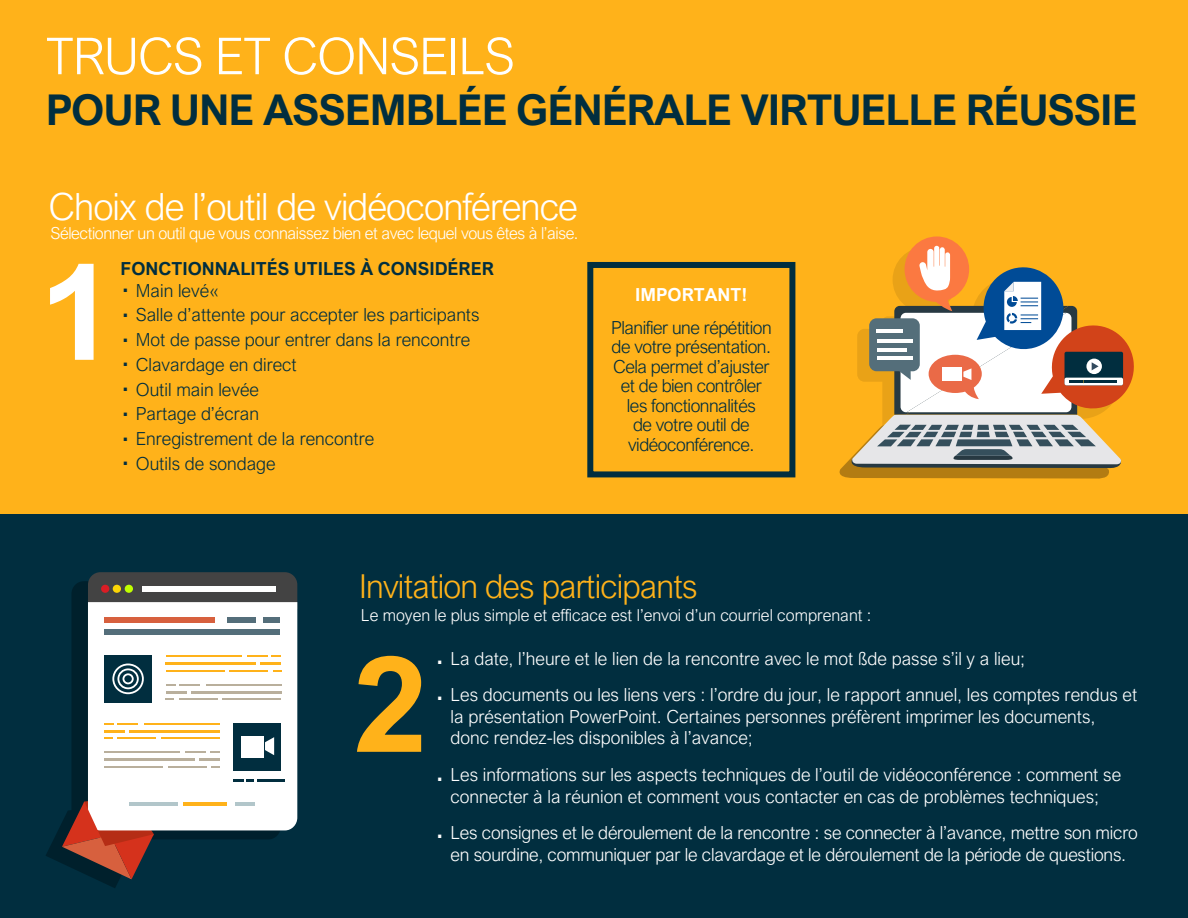
<style>
.page{position:relative;width:1188px;height:918px;background:#ffb21a}
.page>*{position:absolute;margin:0;border:0;box-sizing:border-box;transform-origin:0 0}
.t1{font:700 133.5px "Arial Nova";color:#ffb21a}
.t2{font:700 133.5px "Arial Nova";color:#fff}
.t3{font:300 50.85px "Arial Nova";letter-spacing:-.025em;color:#fff}
.t4{font:700 42.45px "Arial Nova";letter-spacing:-.025em;color:#012e3f}
.t5{font:300 37.5px "Arial Nova";letter-spacing:-.025em;color:#fff}
.t6{font:300 36px/36px "Arial Nova";color:#fff}
.t7{font:300 33px "Arial Nova";letter-spacing:-.025em;color:#ffb21a}
.t8{font:300 18px/21.6px "Arial Nova";color:#fff}
.t9{font:300 18px/24.8px "Arial Nova";color:#012e3f}
.t10{font:300 18px/19.5px "Arial Nova";letter-spacing:-.025em;color:#012e3f;text-align:center}
.t11{font:700 18px/21.6px "Arial Nova";color:#012e3f}
.t12{font:700 18px "Arial Nova";color:#fff}
.t13{font:300 16.5px "Arial Nova";letter-spacing:-.025em;color:#fff}
.t14{font:300 16.5px "Arial Nova";color:#fff}
.s1{font-weight:300}
</style>
<div class="page">
<div style="left:0;top:514px;width:1188px;height:404px;background:#012e3f"></div>
<svg style="left:46px;top:581px;width:235px;height:307px"></svg>
<svg style="left:88px;top:572px;width:209px;height:30px;background:#464747"></svg>
<div style="left:88px;top:602px;width:209px;height:228px;background:#fff"></div>
<div style="left:101px;top:585px;width:8px;height:8px;background:#da1d25;border-radius:50%"></div>
<div style="left:125px;top:585px;width:8px;height:8px;background:#c0ff00;border-radius:50%"></div>
<div style="left:113px;top:585px;width:8px;height:8px;background:#fbd506;border-radius:50%"></div>
<div style="left:142px;top:587px;width:134px;height:5px;background:#feffff"></div>
<div style="left:104px;top:618px;width:111px;height:5px;background:#d7603e"></div>
<div style="left:227px;top:618px;width:29px;height:5px;background:#546e7a"></div>
<div style="left:264px;top:618px;width:16px;height:5px;background:#546e7a"></div>
<div style="left:104px;top:630px;width:176px;height:5px;background:#546e7a"></div>
<div style="left:105px;top:655px;width:47px;height:48px;background:#012e3f"></div>
<div style="left:112px;top:664px;width:32px;height:30px;border:2px solid #fff;border-radius:50%"></div>
<div style="left:117px;top:668px;width:22px;height:21px;border:2px solid #fff;border-radius:50%"></div>
<div style="left:123px;top:673px;width:11px;height:11px;border:2px solid #fff;border-radius:50%"></div>
<hr style="left:166px;top:655px;width:75px;height:2px;background:#ffb21a">
<hr style="left:247px;top:655px;width:21px;height:2px;background:#ffb21a">
<svg style="left:272px;top:655px;width:9px;height:2px"></svg>
<hr style="left:261px;top:662px;width:20px;height:3px;background:#ffb21a">
<hr style="left:166px;top:662px;width:90px;height:3px;background:#ffb21a">
<hr style="left:166px;top:670px;width:59px;height:2px;background:#ffb21a">
<hr style="left:230px;top:670px;width:38px;height:2px;background:#ffb21a">
<svg style="left:273px;top:670px;width:8px;height:2px"></svg>
<hr style="left:206px;top:684px;width:75px;height:2px;background:#b9af9c">
<hr style="left:179px;top:684px;width:21px;height:2px;background:#b9af9c">
<svg style="left:166px;top:684px;width:9px;height:2px"></svg>
<hr style="left:166px;top:691px;width:20px;height:2px;background:#b9af9c">
<hr style="left:191px;top:691px;width:90px;height:2px;background:#b9af9c">
<hr style="left:223px;top:698px;width:58px;height:2px;background:#b9af9c">
<hr style="left:179px;top:698px;width:38px;height:2px;background:#b9af9c">
<svg style="left:166px;top:698px;width:8px;height:2px"></svg>
<div style="left:233px;top:723px;width:48px;height:47px;background:#012e3f"></div>
<div style="left:241px;top:736px;width:22px;height:21px;background:#fff"></div>
<svg style="left:265px;top:737px;width:9px;height:18px"></svg>
<hr style="left:144px;top:723px;width:76px;height:2px;background:#ffb21a">
<hr style="left:118px;top:723px;width:20px;height:2px;background:#ffb21a">
<svg style="left:104px;top:723px;width:10px;height:2px"></svg>
<hr style="left:104px;top:730px;width:21px;height:2px;background:#ffb21a">
<hr style="left:129px;top:730px;width:91px;height:2px;background:#ffb21a">
<hr style="left:161px;top:738px;width:59px;height:1px;background:#ffb21a">
<hr style="left:118px;top:738px;width:38px;height:1px;background:#ffb21a">
<hr style="left:104px;top:751px;width:76px;height:2px;background:#b9af9c">
<hr style="left:185px;top:751px;width:21px;height:2px;background:#b9af9c">
<svg style="left:210px;top:751px;width:10px;height:2px"></svg>
<hr style="left:199px;top:758px;width:21px;height:3px;background:#b9af9c">
<hr style="left:104px;top:758px;width:90px;height:3px;background:#b9af9c">
<hr style="left:104px;top:766px;width:59px;height:2px;background:#b9af9c">
<hr style="left:168px;top:766px;width:38px;height:2px;background:#b9af9c">
<svg style="left:211px;top:766px;width:9px;height:2px"></svg>
<svg style="left:234px;top:779px;width:20px;height:3px"></svg>
<hr style="left:257px;top:779px;width:28px;height:3px;background:#012e3f">
<hr style="left:130px;top:802px;width:48px;height:3px;background:#b2c6ca">
<hr style="left:184px;top:802px;width:43px;height:3px;background:#ffb21a">
<hr style="left:235px;top:802px;width:20px;height:3px;background:#b2c6ca">
<svg style="left:62px;top:797px;width:92px;height:82px;background:#9e6d66"></svg>
<div style="left:587px;top:262px;width:208px;height:215px;border:6px solid #012e3f"></div>
<svg style="left:840px;top:236px;width:294px;height:243px"></svg>
<h2 class="t3" style="left:46px;top:27px;width:471px">TRUCS ET CONSEILS</h2>
<h3 class="t4" style="left:46px;top:85px;width:1094px">POUR UNE ASSEMBLÉE GÉNÉRALE VIRTUELLE RÉUSSIE</h3>
<h3 class="t5" style="left:49px;top:186px;width:531px">Choix de l’outil de vidéoconférence</h3>
<p class="t11" style="left:121px;top:258px;width:375px">FONCTIONNALITÉS UTILES À CONSIDÉRER <sup>.</sup> <span class="s1">Main levé«</span></p>
<p class="t9" style="left:121px;top:303px;width:361px"><sup>.</sup> Salle d’attente pour accepter les participants <sup>.</sup> Mot de passe pour entrer dans la rencontre <sup>.</sup> Clavardage en direct<br><sup>.</sup> Outil main levée<br><sup>.</sup> Partage d’écran<br><sup>.</sup> Enregistrement de la rencontre<br><sup>.</sup> Outils de sondage</p>
<p class="t13" style="left:50px;top:224px;width:530px">Sélectionner un outil que vous connaissez bien et avec lequel vous êtes à l’aise.</p>
<h1 class="t2" style="left:40px;top:234px;width:77px">1</h1>
<p class="t12" style="left:635px;top:285px;width:114px">IMPORTANT!</p>
<p class="t10" style="left:611px;top:318px;width:162px">Planifier une répétition de votre présentation.<br>Cela permet d’ajuster et de bien contrôler les fonctionnalités<br>de votre outil de vidéoconférence.</p>
<h3 class="t7" style="left:359px;top:568px;width:340px">Invitation des participants</h3>
<p class="t14" style="left:361px;top:606px;width:512px">Le moyen le plus simple et efficace est l’envoi d’un courriel comprenant :</p>
<h1 class="t1" style="left:353px;top:626px;width:77px">2</h1>
<h3 class="t6" style="left:435px;top:633px;width:12px">. .</h3>
<h3 class="t6" style="left:435px;top:740px;width:12px;line-height:57px">. .</h3>
<p class="t8" style="left:451px;top:640px;width:688px;line-height:36.6px">La date, l’heure et le lien de la rencontre avec le mot ßde passe s’il y a lieu;<br>Les documents ou les liens vers : l’ordre du jour, le rapport annuel, les comptes rendus et</p>
<p class="t8" style="left:451px;top:706px;width:646px">la présentation PowerPoint. Certaines personnes préfèrent imprimer les documents, donc rendez-les disponibles à l’avance;</p>
<p class="t8" style="left:451px;top:764px;width:672px">Les informations sur les aspects techniques de l’outil de vidéoconférence : comment se connecter à la réunion et comment vous contacter en cas de problèmes techniques;</p>
<p class="t8" style="left:451px;top:822px;width:689px">Les consignes et le déroulement de la rencontre : se connecter à l’avance, mettre son micro en sourdine, communiquer par le clavardage et le déroulement de la période de questions.</p>
</div>
